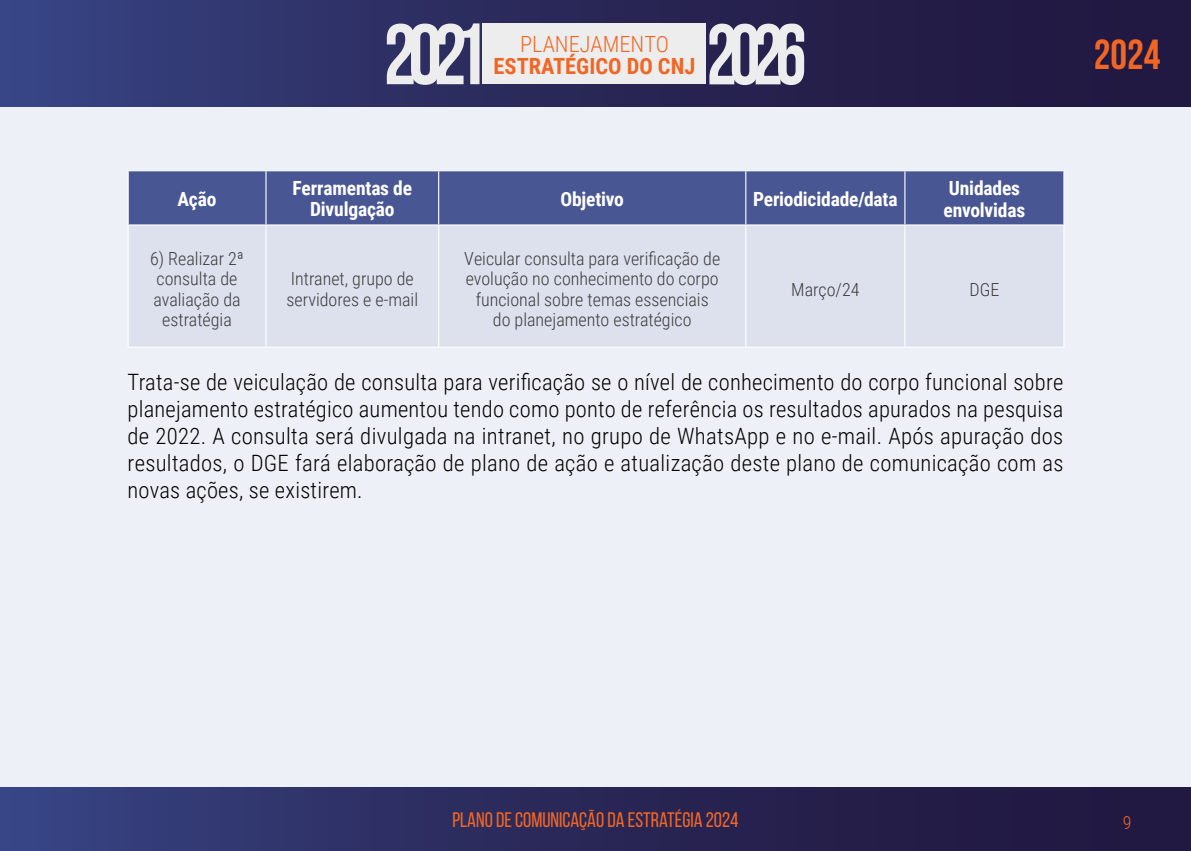
<style>
.page{position:relative;width:1191px;height:851px;background:#fff}
.page>*{position:absolute;margin:0;border:0;box-sizing:border-box;transform-origin:0 0}
.t1{font:700 42px "Bebas Neue";color:#f26624}
.t2{font:300 22.5px/27px "Roboto Condensed";letter-spacing:.01em;color:#000;text-align:justify}
.t3{font:700 22.35px "Roboto Condensed";color:#f26624}
.t4{font:300 22.35px "Roboto Condensed";color:#f26624}
.t5{font:21px "Bebas Neue";color:#f26624}
.t6{font:700 19.5px/21px "Roboto Condensed";letter-spacing:-.01em;color:#fff;text-align:center}
.t7{font:300 18px/20.2px "Roboto Condensed";color:#3c3c3b;text-align:center}
.t8{font:300 18px "Roboto Condensed";color:#f26624}
</style>
<div class="page">
<div style="left:0;top:0;width:1191px;height:850px;background:#eef0f7"></div>
<div style="left:0;top:0;width:1191px;height:106px;background:linear-gradient(to right,#36417f,#1e1237)"></div>
<div style="left:0;top:787px;width:1191px;height:63px;background:linear-gradient(to right,#36417e,#1e1237)"></div>
<div style="left:482px;top:24px;width:224px;height:60px;background:#ededed"></div>
<svg style="left:387px;top:23px;width:92px;height:62px"></svg>
<svg style="left:709px;top:24px;width:95px;height:61px"></svg>
<div style="left:129px;top:171px;width:934px;height:53px;background:#495694"></div>
<div style="left:129px;top:226px;width:934px;height:120px;background:#dde1ee"></div>
<hr style="left:438px;top:171px;width:1px;height:53px;background:#fff">
<hr style="left:745px;top:171px;width:1px;height:53px;background:#fff">
<hr style="left:904px;top:171px;width:1px;height:53px;background:#fff">
<hr style="left:265px;top:225px;width:1px;height:121px;background:#fff">
<hr style="left:438px;top:225px;width:1px;height:121px;background:#fff">
<hr style="left:745px;top:225px;width:1px;height:121px;background:#fff">
<hr style="left:904px;top:225px;width:1px;height:121px;background:#fff">
<hr style="left:128px;top:171px;width:1px;height:53px;background:#fff">
<hr style="left:265px;top:171px;width:1px;height:53px;background:#fff">
<hr style="left:1063px;top:171px;width:1px;height:53px;background:#fff">
<hr style="left:128px;top:224px;width:138px;height:1px;background:#fff">
<hr style="left:128px;top:225px;width:1px;height:121px;background:#fff">
<hr style="left:266px;top:224px;width:173px;height:1px;background:#fff">
<hr style="left:439px;top:224px;width:307px;height:1px;background:#fff">
<hr style="left:746px;top:224px;width:159px;height:1px;background:#fff">
<hr style="left:905px;top:224px;width:159px;height:1px;background:#fff">
<hr style="left:1063px;top:225px;width:1px;height:121px;background:#fff">
<hr style="left:128px;top:346px;width:138px;height:2px;background:#fff">
<hr style="left:266px;top:346px;width:173px;height:2px;background:#fff">
<hr style="left:439px;top:346px;width:307px;height:2px;background:#fff">
<hr style="left:746px;top:346px;width:159px;height:2px;background:#fff">
<hr style="left:905px;top:346px;width:159px;height:2px;background:#fff">
<hr style="left:128px;top:170px;width:138px;height:1px;background:#fff">
<hr style="left:266px;top:170px;width:173px;height:1px;background:#fff">
<hr style="left:439px;top:170px;width:307px;height:1px;background:#fff">
<hr style="left:746px;top:170px;width:159px;height:1px;background:#fff">
<hr style="left:905px;top:170px;width:159px;height:1px;background:#fff">
<p class="t4" style="left:520px;top:28px;width:150px">PLANEJAMENTO</p>
<p class="t3" style="left:493px;top:51px;width:203px">ESTRATÉGICO DO CNJ</p>
<h1 class="t1" style="left:1094px;top:31px;width:68px">2024</h1>
<p class="t6" style="left:178px;top:188px;width:40px">Ação</p>
<p class="t6" style="left:293px;top:177px;width:121px">Ferramentas de<br>Divulgação</p>
<p class="t6" style="left:560px;top:188px;width:65px">Objetivo</p>
<p class="t6" style="left:753px;top:188px;width:146px">Periodicidade/data</p>
<p class="t6" style="left:943px;top:177px;width:83px;text-align:left">Unidades envolvidas</p>
<p class="t7" style="left:150px;top:248px;width:95px">6) Realizar 2ª consulta de avaliação da estratégia</p>
<p class="t7" style="left:464px;top:248px;width:257px">Veicular consulta para verificação de evolução no conhecimento do corpo funcional sobre temas essenciais<br>do planejamento estratégico</p>
<p class="t7" style="left:286px;top:268px;width:133px;text-align:left">Intranet, grupo de servidores e e-mail</p>
<p class="t7" style="left:791px;top:278px;width:70px">Março/24</p>
<p class="t7" style="left:969px;top:278px;width:31px">DGE</p>
<p class="t2" style="left:128px;top:367px;width:937px">Trata-se de veiculação de consulta para verificação se o nível de conhecimento do corpo funcional sobre planejamento estratégico aumentou tendo como ponto de referência os resultados apurados na pesquisa de 2022. A consulta será divulgada na intranet, no grupo de WhatsApp e no e-mail. Após apuração dos resultados, o DGE fará elaboração de plano de ação e atualização deste plano de comunicação com as novas ações, se existirem.</p>
<p class="t5" style="left:452px;top:808px;width:288px">PLANO DE COMUNICAÇÃO DA ESTRATÉGIA 2024</p>
<p class="t8" style="left:1122px;top:809px;width:10px">9</p>
</div>
